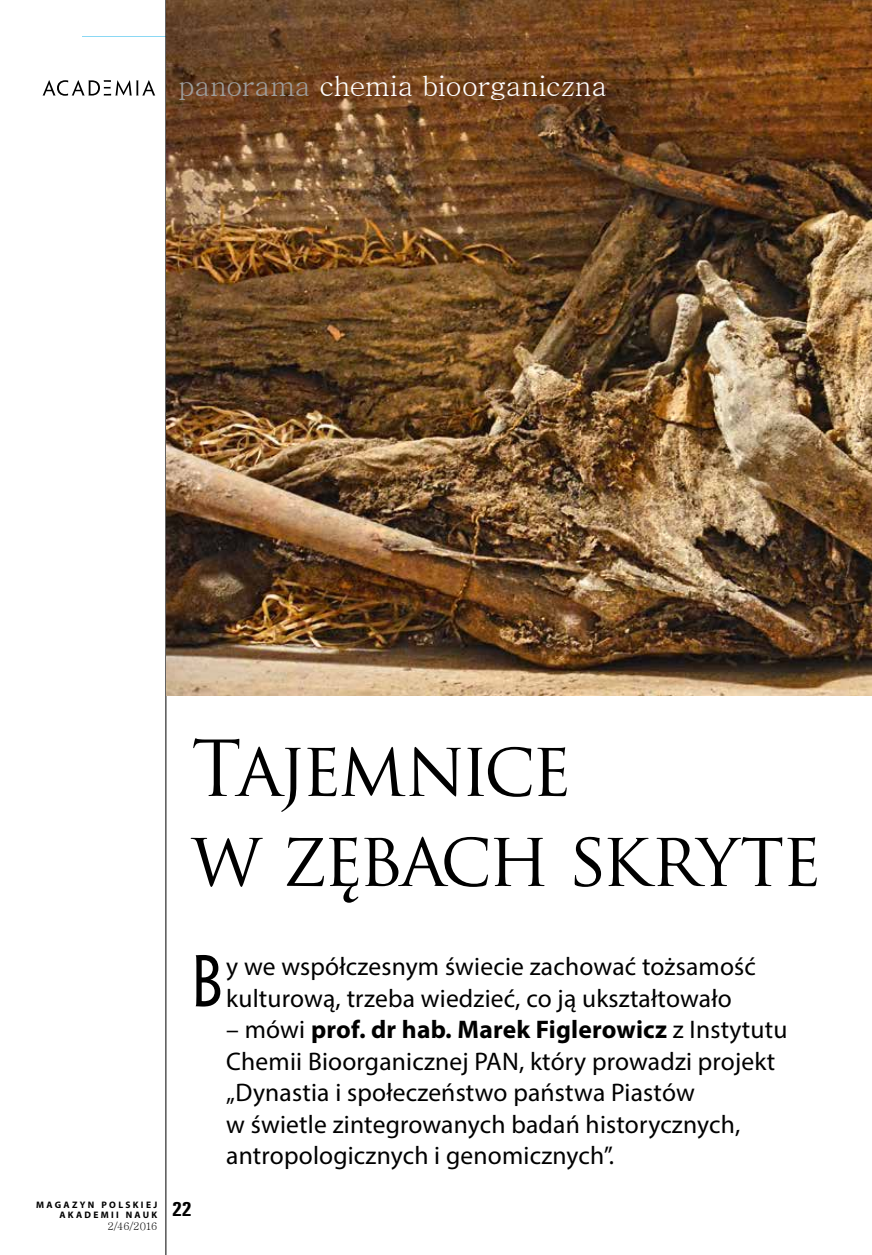
<style>
.page{position:relative;width:872px;height:1255px;background:#fff}
.page>*{position:absolute;margin:0;border:0;box-sizing:border-box;transform-origin:0 0}
.t1{font:75px/90px "Trajan Pro";letter-spacing:-.05em;color:#000}
.t2{font:65.85px "Penumbra Flare PE";color:#000;scale:.9 1}
.t3{font:28.5px "Batang";letter-spacing:-.015em;color:#fff}
.t4{font:25.5px/31.5px "Myriad Pro";letter-spacing:.01em;color:#000}
.t5{font:700 condensed 21px "Unitus TEE";color:#000}
.t6{font:10.5px "Batang";letter-spacing:-.025em;color:#000}
.t7{font:700 9.45px/10.5px "Myriad Pro";letter-spacing:.245em;color:#000;text-align:right}
.s1{color:#9d9d9c}
.s2{font-weight:700}
</style>
<div class="page">
<hr style="left:166px;top:0;width:1px;height:1254px;background:#000">
<img style="left:166px;top:0;width:706px;height:695px">
<svg style="left:43px;top:80px;width:112px;height:16px"></svg>
<p class="t3" style="left:179px;top:71px;width:430px"><span class="s1">panorama</span> chemia bioorganiczna</p>
<h1 class="t1" style="left:191px;top:723px;width:632px">Tajemnice<br>w zębach skryte</h1>
<p class="t7" style="left:36px;top:1198px;width:123px">MAGAZYN POLSKIEJ<br>AKADEMII NAUK</p>
<p class="t6" style="left:107px;top:1221px;width:51px">2/46/2016</p>
<h2 class="t2" style="left:191px;top:942px;width:37px">B</h2>
<p class="t4" style="left:226px;top:950px;width:531px">y we współczesnym świecie zachować tożsamość kulturową, trzeba wiedzieć, co ją ukształtowało</p>
<p class="t4" style="left:226px;top:1013px;width:563px">– mówi <span class="s2">prof. dr hab. Marek Figlerowicz</span> z Instytutu Chemii Bioorganicznej PAN, który prowadzi projekt „Dynastia i społeczeństwo państwa Piastów<br>w świetle zintegrowanych badań historycznych, antropologicznych i genomicznych”.</p>
<p class="t5" style="left:172px;top:1196px;width:21px">22</p>
</div>
